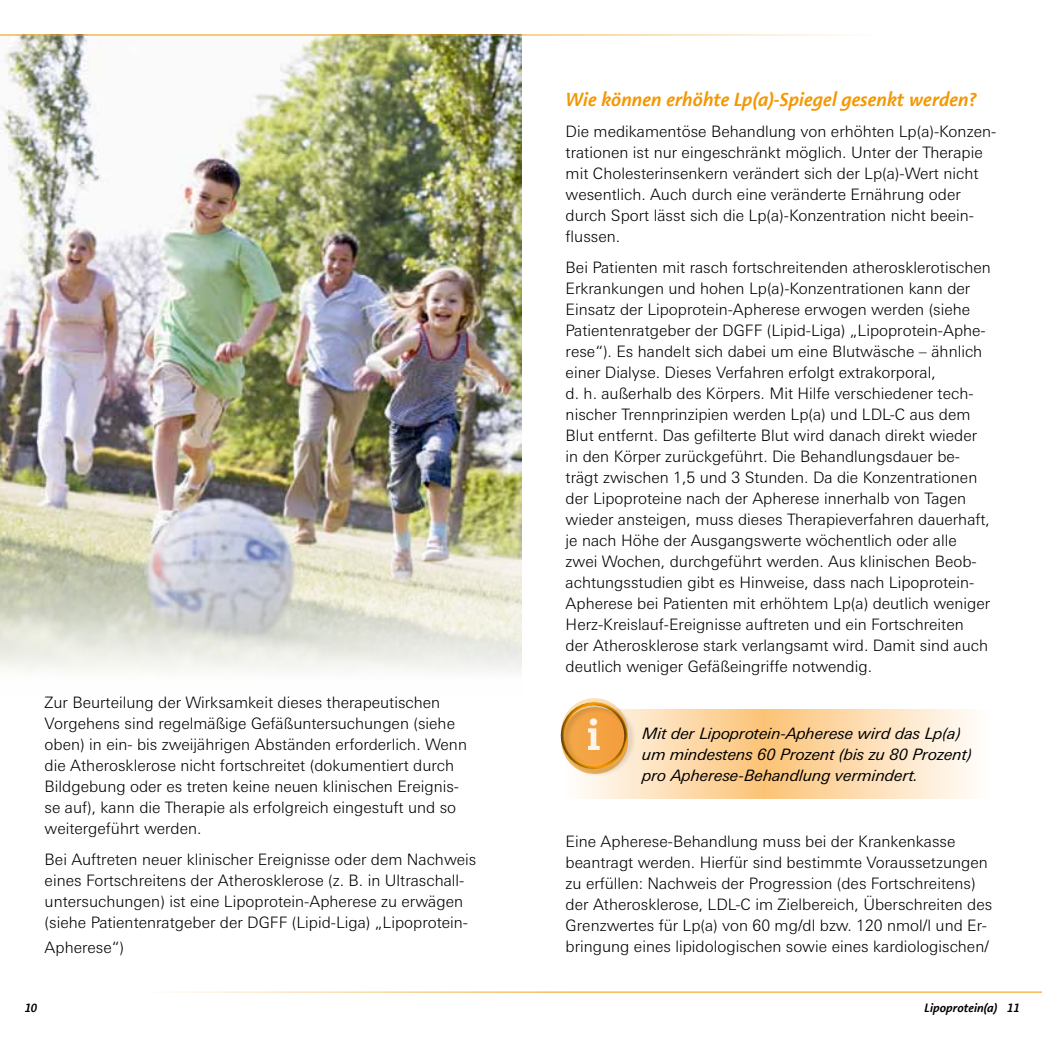
<style>
.page{position:relative;width:1042px;height:1042px;background:#fff}
.page>*{position:absolute;margin:0;border:0;box-sizing:border-box;transform-origin:0 0}
.t1{font:700 43.75px "Officina Serif";color:#fff}
.t2{font:italic 600 19.25px "Aroma No 2 LT Com";color:#f49700}
.t3{font:300 15.75px/21px "LT Univers Basic";color:#000}
.t4{font:italic 15.75px/21px "LT Univers Basic";color:#000}
.t5{font:italic 600 12.25px "Aroma No 2 LT Com";color:#000}
</style>
<div class="page">
<img style="left:0;top:36px;width:521px;height:635px">
<hr style="left:146px;top:992px;width:896px;height:1px;background:#f49800">
<hr style="left:0;top:35px;width:877px;height:1px;background:#f49800">
<svg style="left:580px;top:709px;width:392px;height:90px;background:#fddcb0"></svg>
<svg style="left:560px;top:698px;width:77px;height:82px"></svg>
<p class="t3" style="left:45px;top:692px;width:424px">Zur Beurteilung der Wirksamkeit dieses therapeutischen Vorgehens sind regelmäßige Gefäßuntersuchungen (siehe oben) in ein- bis zweijährigen Abständen erforderlich. Wenn die Atherosklerose nicht fortschreitet (dokumentiert durch Bildgebung oder es treten keine neuen klinischen Ereignis&shy;se auf), kann die Therapie als erfolgreich eingestuft und so weitergeführt werden.</p>
<p class="t3" style="left:45px;top:849px;width:433px">Bei Auftreten neuer klinischer Ereignisse oder dem Nachweis eines Fortschreitens der Atherosklerose (z. B. in Ultraschall&shy;untersuchungen) ist eine Lipoprotein-Apherese zu erwägen (siehe Patientenratgeber der DGFF (Lipid-Liga) „Lipoprotein-</p>
<p class="t3" style="left:45px;top:936px;width:81px">Apherese“)</p>
<p class="t2" style="left:566px;top:87px;width:412px">Wie können erhöhte Lp(a)-Spiegel gesenkt werden?</p>
<p class="t3" style="left:566px;top:121px;width:432px">Die medikamentöse Behandlung von erhöhten Lp(a)-Konzen&shy;trationen ist nur eingeschränkt möglich. Unter der Therapie mit Cholesterinsenkern verändert sich der Lp(a)-Wert nicht wesentlich. Auch durch eine veränderte Ernährung oder durch Sport lässt sich die Lp(a)-Konzentration nicht beein&shy;flussen.</p>
<p class="t3" style="left:566px;top:257px;width:427px">Bei Patienten mit rasch fortschreitenden atherosklerotischen Erkrankungen und hohen Lp(a)-Konzentrationen kann der Einsatz der Lipoprotein-Apherese erwogen werden (siehe Patientenratgeber der DGFF (Lipid-Liga) „Lipoprotein-Aphe&shy;rese“). Es handelt sich dabei um eine Blutwäsche – ähnlich einer Dialyse. Dieses Verfahren erfolgt extrakorporal,<br>d. h. außerhalb des Körpers. Mit Hilfe verschiedener tech&shy;nischer Trennprinzipien werden Lp(a) und LDL-C aus dem Blut entfernt. Das gefilterte Blut wird danach direkt wieder in den Körper zurückgeführt. Die Behandlungsdauer be&shy;trägt zwischen 1,5 und 3 Stunden. Da die Konzentrationen der Lipoproteine nach der Apherese innerhalb von Tagen wieder ansteigen, muss dieses Therapieverfahren dauerhaft, je nach Höhe der Ausgangswerte wöchentlich oder alle zwei Wochen, durchgeführt werden. Aus klinischen Beob&shy;achtungsstudien gibt es Hinweise, dass nach Lipoprotein-Apherese bei Patienten mit erhöhtem Lp(a) deutlich weniger Herz-Kreislauf-Ereignisse auftreten und ein Fortschreiten<br>der Atherosklerose stark verlangsamt wird. Damit sind auch deutlich weniger Gefäßeingriffe notwendig.</p>
<h1 class="t1" style="left:587px;top:708px;width:16px">i</h1>
<p class="t4" style="left:642px;top:723px;width:331px">Mit der Lipoprotein-Apherese wird das Lp(a) um mindestens 60 Prozent (bis zu 80 Prozent) pro Apherese-Behandlung vermindert.</p>
<p class="t3" style="left:566px;top:831px;width:428px">Eine Apherese-Behandlung muss bei der Krankenkasse beantragt werden. Hierfür sind bestimmte Voraussetzungen zu erfüllen: Nachweis der Progression (des Fortschreitens) der Atherosklerose, LDL-C im Zielbereich, Überschreiten des Grenzwertes für Lp(a) von 60 mg/dl bzw. 120 nmol/l und Er&shy;bringung eines lipidologischen sowie eines kardiologischen/</p>
<p class="t5" style="left:25px;top:999px;width:14px">10</p>
<p class="t5" style="left:924px;top:999px;width:96px">Lipoprotein(a) 11</p>
</div>
